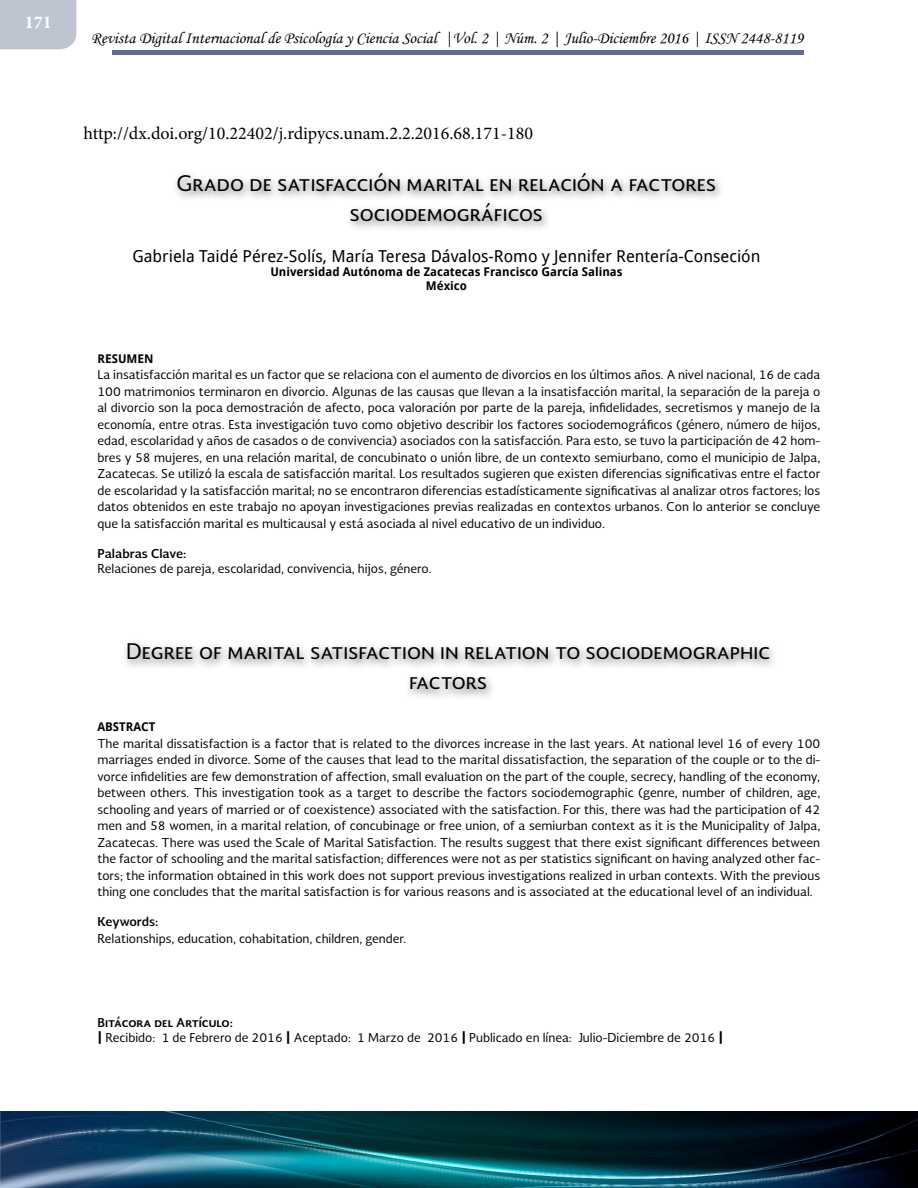
<style>
.page{position:relative;width:918px;height:1188px;background:#fff}
.page>*{position:absolute;margin:0;border:0;box-sizing:border-box;transform-origin:0 0}
.Título_artículo_para{font:21px/30px "Soberana Sans";color:#000;text-align:center}
.Título_ingles_artícu{font:21px/30px "Soberana Sans";color:#000;text-align:center}
.t1{font:18px "Minion Pro";color:#000}
.t2{font:700 18px "Minion Pro";color:#fff}
.t3{font:16.5px "Monotype Corsiva";color:#000}
.autores_texto{font:16.5px "Droid Sans";color:#000}
.Abstract_texto{font:12px/16.5px "Soberana Sans";color:#000;text-align:justify}
.Resumen_texto{font:12px/16.5px "Soberana Sans";color:#000;text-align:justify}
.Bitacora_texto{font:12px "Soberana Sans";color:#000}
.Pais_texto{font:700 12px "Droid Sans";color:#000}
.Palabras_claves_text{font:12px "Soberana Sans";color:#000}
.Palabras_claves_rotu{font:700 12px "Soberana Sans";letter-spacing:-.015em;color:#000}
.Bitacora_rotulo{font:700 12px "Soberana Sans";color:#000}
.Abstract_rotulo{font:700 12px "Droid Sans";color:#000}
.Resumen_rotulo{font:700 12px "Droid Sans";color:#000}
.s1{font-weight:900}
</style>
<div class="page">
<img style="left:0;top:1111px;width:918px;height:77px">
<hr style="left:112px;top:51px;width:692px;height:4px;background:#636990">
<div style="left:172px;top:169px;width:553px;height:64px;background:#000;opacity:.6"></div>
<div style="left:122px;top:639px;width:657px;height:62px;background:#000;opacity:.6"></div>
<div style="left:0;top:0;width:76px;height:49px;background:#bec4d0"></div>
<p class="t2" style="left:25px;top:10px;width:28px">171</p>
<p class="t3" style="left:91px;top:28px;width:714px">Revista Digital Internacional de Psicología y Ciencia Social |Vol. 2 | Núm. 2 | Julio-Diciembre 2016 | ISSN 2448-8119</p>
<p class="t1" style="left:84px;top:122px;width:451px">http://dx.doi.org/10.22402/j.rdipycs.unam.2.2.2016.68.171-180</p>
<p class="Título_artículo_para" style="left:177px;top:167px;width:541px">Grado de satisfacción marital en relación a factores sociodemográficos</p>
<p class="autores_texto" style="left:132px;top:244px;width:630px">Gabriela Taidé Pérez-Solís, María Teresa Dávalos-Romo y Jennifer Rentería-Conseción</p>
<p class="Pais_texto" style="left:270px;top:263px;width:354px">Universidad Autónoma de Zacatecas Francisco García Salinas</p>
<p class="Pais_texto" style="left:426px;top:278px;width:43px">México</p>
<p class="Resumen_rotulo" style="left:97px;top:350px;width:58px">RESUMEN</p>
<p class="Resumen_texto" style="left:97px;top:366px;width:724px">La insatisfacción marital es un factor que se relaciona con el aumento de divorcios en los últimos años. A nivel nacional, 16 de cada 100 matrimonios terminaron en divorcio. Algunas de las causas que llevan a la insatisfacción marital, la separación de la pareja o al divorcio son la poca demostración de afecto, poca valoración por parte de la pareja, infidelidades, secretismos y manejo de la economía, entre otras. Esta investigación tuvo como objetivo describir los factores sociodemográficos (género, número de hijos, edad, escolaridad y años de casados o de convivencia) asociados con la satisfacción. Para esto, se tuvo la participación de 42 hom&shy;bres y 58 mujeres, en una relación marital, de concubinato o unión libre, de un contexto semiurbano, como el municipio de Jalpa, Zacatecas. Se utilizó la escala de satisfacción marital. Los resultados sugieren que existen diferencias significativas entre el factor de escolaridad y la satisfacción marital; no se encontraron diferencias estadísticamente significativas al analizar otros factores; los datos obtenidos en este trabajo no apoyan investigaciones previas realizadas en contextos urbanos. Con lo anterior se concluye que la satisfacción marital es multicausal y está asociada al nivel educativo de un individuo.</p>
<p class="Palabras_claves_rotu" style="left:97px;top:545px;width:90px">Palabras Clave:</p>
<p class="Palabras_claves_text" style="left:97px;top:560px;width:336px">Relaciones de pareja, escolaridad, convivencia, hijos, género.</p>
<p class="Título_ingles_artícu" style="left:126px;top:636px;width:646px">Degree of marital satisfaction in relation to sociodemographic factors</p>
<p class="Abstract_rotulo" style="left:97px;top:718px;width:59px">ABSTRACT</p>
<p class="Abstract_texto" style="left:97px;top:735px;width:724px">The marital dissatisfaction is a factor that is related to the divorces increase in the last years. At national level 16 of every 100 marriages ended in divorce. Some of the causes that lead to the marital dissatisfaction, the separation of the couple or to the di&shy;vorce infidelities are few demonstration of affection, small evaluation on the part of the couple, secrecy, handling of the economy, between others. This investigation took as a target to describe the factors sociodemographic (genre, number of children, age, schooling and years of married or of coexistence) associated with the satisfaction. For this, there was had the participation of 42 men and 58 women, in a marital relation, of concubinage or free union, of a semiurban context as it is the Municipality of Jalpa, Zacatecas. There was used the Scale of Marital Satisfaction. The results suggest that there exist significant differences between the factor of schooling and the marital satisfaction; differences were not as per statistics significant on having analyzed other fac&shy;tors; the information obtained in this work does not support previous investigations realized in urban contexts. With the previous thing one concludes that the marital satisfaction is for various reasons and is associated at the educational level of an individual.</p>
<p class="Palabras_claves_rotu" style="left:97px;top:914px;width:63px">Keywords:</p>
<p class="Abstract_texto" style="left:97px;top:930px;width:311px">Relationships, education, cohabitation, children, gender.</p>
<p class="Bitacora_rotulo" style="left:97px;top:1015px;width:137px">Bitácora del Artículo:</p>
<p class="Bitacora_texto" style="left:97px;top:1030px;width:627px"><span class="s1">|</span> Recibido: 1 de Febrero de 2016 <span class="s1">|</span> Aceptado: 1 Marzo de 2016 <span class="s1">|</span> Publicado en línea: Julio-Diciembre de 2016 <span class="s1">|</span></p>
</div>
